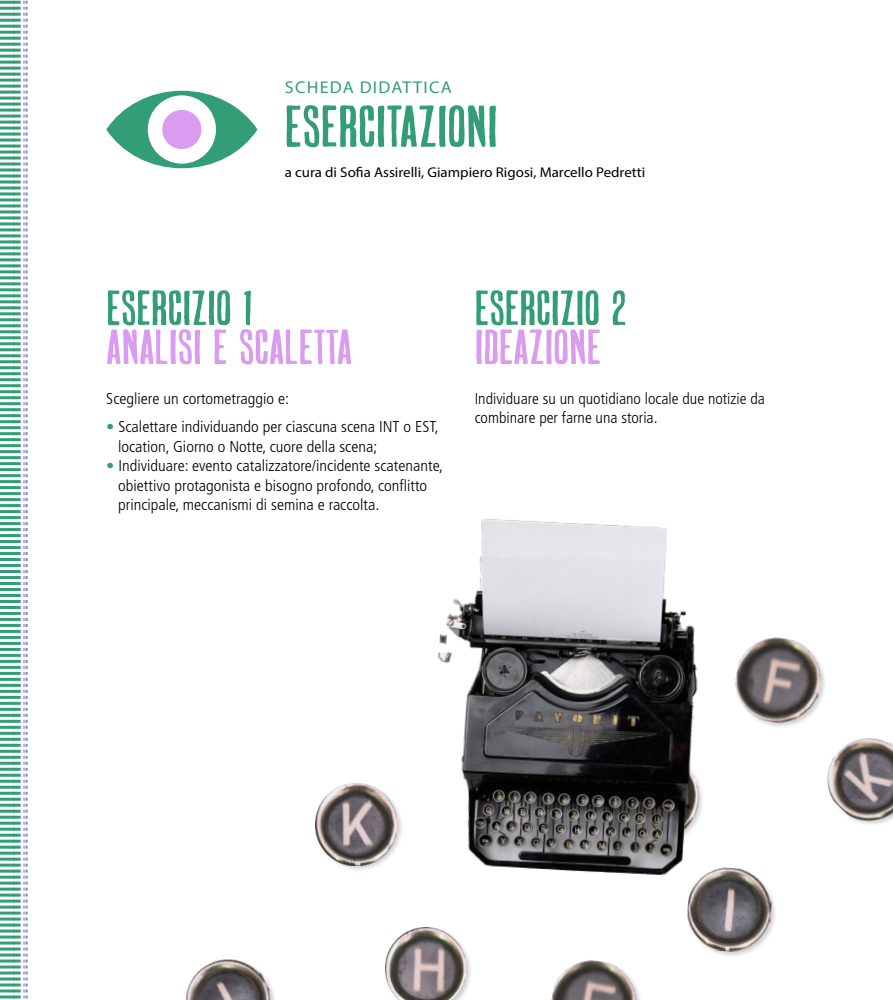
<style>
.page{position:relative;width:893px;height:1000px;background:#fff}
.page>*{position:absolute;margin:0;border:0;box-sizing:border-box;transform-origin:0 0}
.t1{font:64.5px "Gothic XS Hand Fill";color:#339e76;scale:1.4 1}
.t2{font:54px "Gothic XS Hand Fill";color:#da9cf0;scale:1.4 1}
.t3{font:54px "Gothic XS Hand Fill";color:#339e76;scale:1.4 1}
.t4{font:17.1px "Myriad Pro";letter-spacing:.07em;color:#339e76;scale:1.05 1}
.t5{font:300 condensed 15.6px/19.5px "Frutiger";color:#000;scale:1.05 1}
.t6{font:300 condensed 15.6px/19.5px "Frutiger";color:#000}
.t7{font:14.25px "Myriad Pro";color:#000;scale:1.05 1}
.s1{color:#339e76}
</style>
<div class="page">
<svg style="left:106px;top:91px;width:151px;height:77px"></svg>
<svg style="left:0;top:1px;width:28px;height:998px"></svg>
<img style="left:385px;top:519px;width:440px;height:480px">
<div style="left:314px;top:782px;width:90px;height:89px;background:#000;opacity:.19"></div>
<img style="left:315px;top:783px;width:82px;height:82px">
<img style="left:812px;top:721px;width:81px;height:115px">
<img style="left:185px;top:959px;width:90px;height:40px">
<p class="t4" style="left:285px;top:76px;width:160px">SCHEDA DIDATTICA</p>
<h1 class="t1" style="left:285px;top:98px;width:154px">ESERCITAZIONI</h1>
<p class="t7" style="left:285px;top:164px;width:345px">a cura di Sofia Assirelli, Giampiero Rigosi, Marcello Pedretti</p>
<h2 class="t3" style="left:106px;top:284px;width:106px">ESERCIZIO 1</h2>
<h2 class="t3" style="left:475px;top:284px;width:110px">ESERCIZIO 2</h2>
<h2 class="t2" style="left:106px;top:323px;width:177px">ANALISI E SCALETTA</h2>
<p class="t5" style="left:106px;top:389px;width:176px">Scegliere un cortometraggio e:</p>
<p class="t5" style="left:118px;top:417px;width:307px;text-indent:-12px"><span class="s1">•</span> Scalettare individuando per ciascuna scena INT o EST, location, Giorno o Notte, cuore della scena;</p>
<p class="t5" style="left:118px;top:456px;width:311px;text-indent:-12px"><span class="s1">•</span> Individuare: evento catalizzatore/incidente scatenante, obiettivo protagonista e bisogno profondo, conflitto principale, meccanismi di semina e raccolta.</p>
<h2 class="t2" style="left:475px;top:323px;width:92px">IDEAZIONE</h2>
<p class="t6" style="left:475px;top:389px;width:292px">Individuare su un quotidiano locale due notizie da combinare per farne una storia.</p>
</div>
